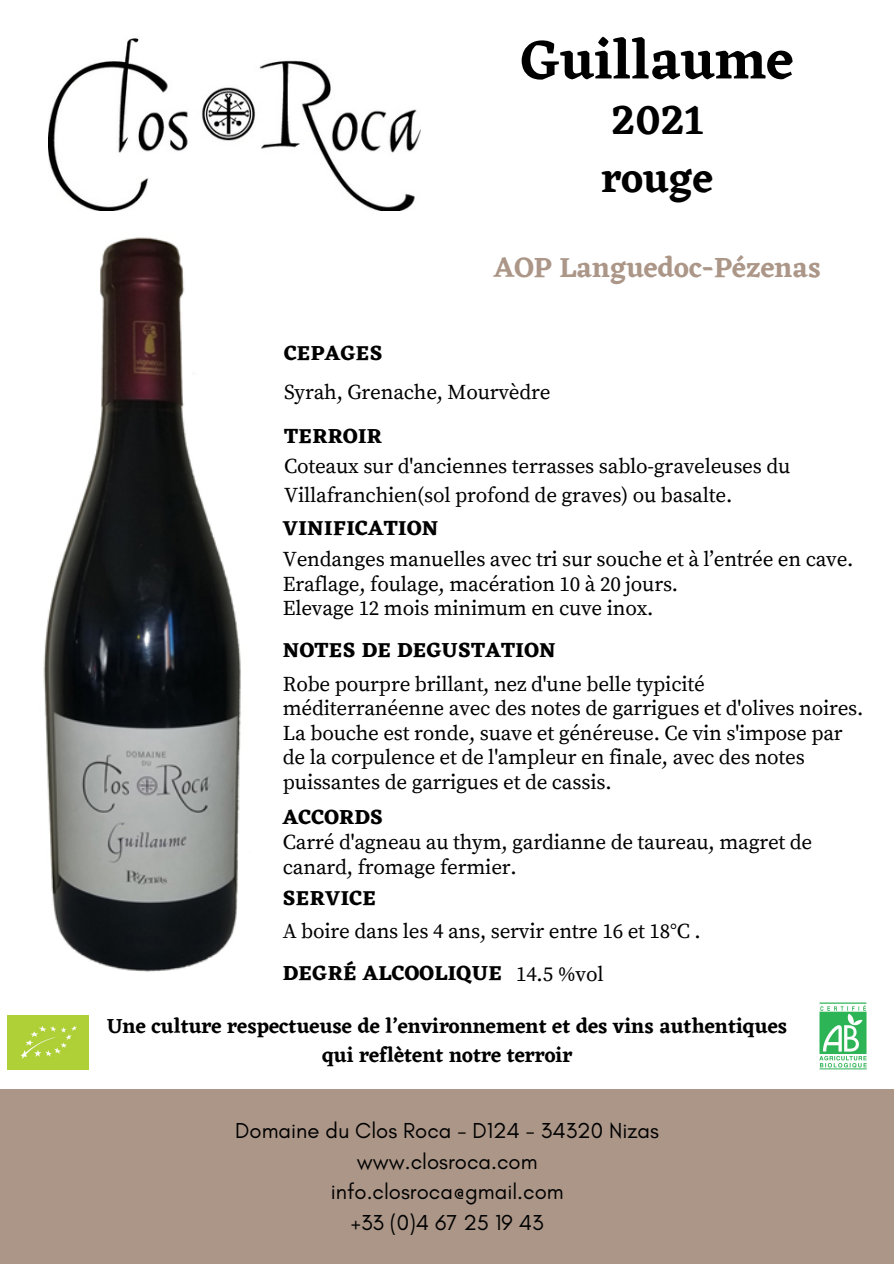
<style>
.page{position:relative;width:894px;height:1264px;background:#fff}
.page>*{position:absolute;margin:0;border:0;box-sizing:border-box;transform-origin:0 0}
.t1{font:600 56.1px "Eczar";color:#000}
.t2{font:600 42px/58.5px "Eczar";color:#000}
.t3{font:600 28.65px "Eczar";color:#ab9688}
.t4{font:22.05px/30.8px "Glacial Indifference";color:#000;text-align:center}
.t5{font:21px/24.6px "Source Serif Pro";letter-spacing:-.01em;color:#000}
.t6{font:600 21px/29.2px "Eczar";color:#000;text-align:center}
.t7{font:700 21px "Eczar";letter-spacing:.015em;color:#000}
.s1{font-family:"Source Serif Pro";font-weight:400}
</style>
<div class="page">
<div style="left:0;top:1089px;width:893px;height:174px;background:#ab9688"></div>
<img style="left:819px;top:1002px;width:48px;height:68px">
<img style="left:8px;top:1015px;width:81px;height:54px">
<img style="left:49px;top:38px;width:371px;height:173px">
<img style="left:43px;top:237px;width:198px;height:735px">
<h1 class="t1" style="left:521px;top:26px;width:274px">Guillaume</h1>
<h2 class="t2" style="left:601px;top:90px;width:113px">2021 rouge</h2>
<h3 class="t3" style="left:493px;top:250px;width:328px">AOP Languedoc-Pézenas</h3>
<p class="t7" style="left:284px;top:341px;width:100px">CEPAGES</p>
<p class="t5" style="left:284px;top:380px;width:268px">Syrah, Grenache, Mourvèdre</p>
<p class="t7" style="left:284px;top:424px;width:99px">TERROIR</p>
<p class="t5" style="left:284px;top:452px;width:507px;line-height:29px">Coteaux sur d'anciennes terrasses sablo-graveleuses du<br>Villafranchien(sol profond de graves) ou basalte.</p>
<p class="t7" style="left:283px;top:515px;width:157px">VINIFICATION</p>
<p class="t5" style="left:283px;top:547px;width:572px">Vendanges manuelles avec tri sur souche et à l’entrée en cave.<br>Eraflage, foulage, macération 10 à 20 jours.<br>Elevage 12 mois minimum en cuve inox.</p>
<p class="t7" style="left:283px;top:637px;width:274px">NOTES DE DEGUSTATION</p>
<p class="t5" style="left:283px;top:672px;width:582px">Robe pourpre brillant, nez d'une belle typicité méditerranéenne avec des notes de garrigues et d'olives noires.<br>La bouche est ronde, suave et généreuse. Ce vin s'impose par de la corpulence et de l'ampleur en finale, avec des notes puissantes de garrigues et de cassis.</p>
<p class="t7" style="left:283px;top:804px;width:101px">ACCORDS</p>
<p class="t5" style="left:283px;top:830px;width:531px">Carré d'agneau au thym, gardianne de taureau, magret de canard, fromage fermier.</p>
<p class="t7" style="left:283px;top:885px;width:95px">SERVICE</p>
<p class="t5" style="left:283px;top:919px;width:419px">A boire dans les 4 ans, servir entre 16 et 18°C .</p>
<p class="t7" style="left:283px;top:960px;width:322px">DEGRÉ ALCOOLIQUE <span class="s1">14.5 %vol</span></p>
<p class="t6" style="left:107px;top:1010px;width:681px">Une culture respectueuse de l’environnement et des vins authentiques qui reflètent notre terroir</p>
<p class="t4" style="left:235px;top:1114px;width:425px">Domaine du Clos Roca - D124 - 34320 Nizas www.closroca.com<br>info.closroca@gmail.com<br>+33 (0)4 67 25 19 43</p>
</div>
